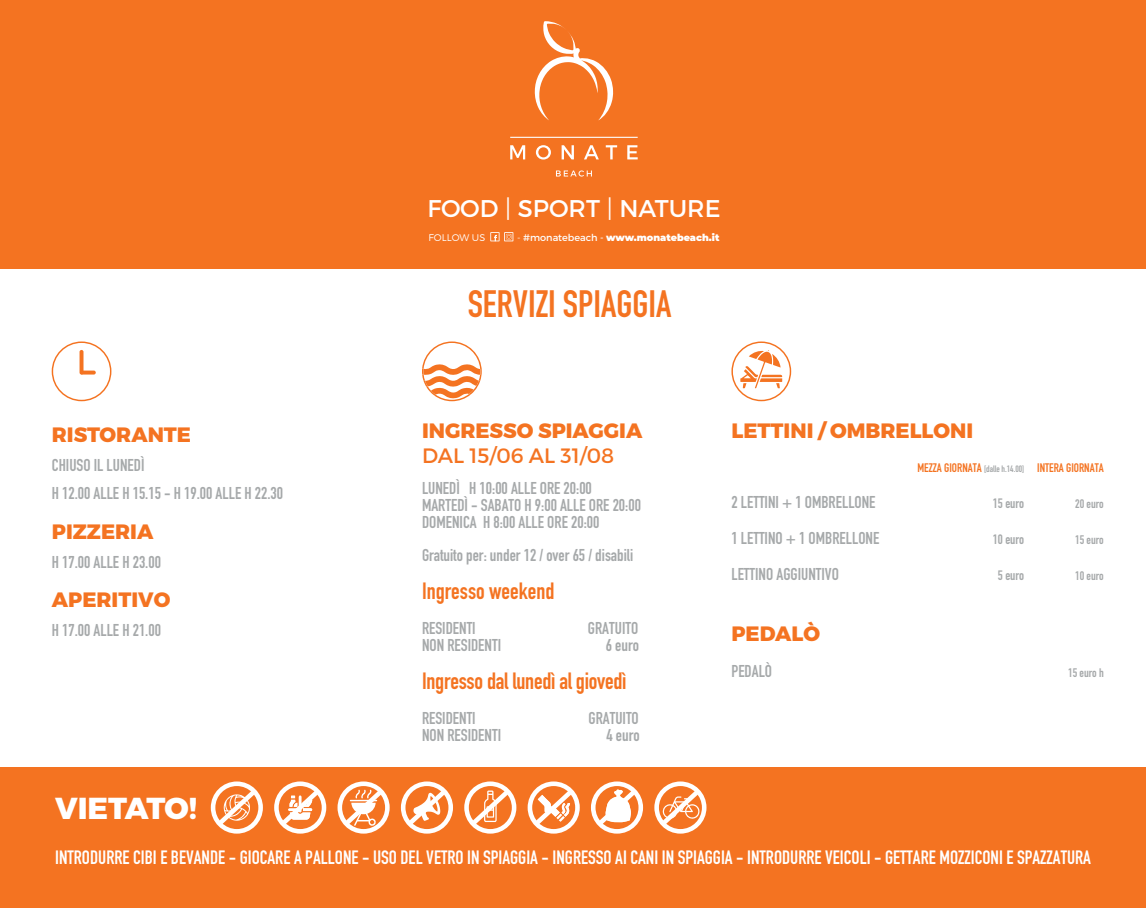
<style>
.page{position:relative;width:1146px;height:908px;background:#fff}
.page>*{position:absolute;margin:0;border:0;box-sizing:border-box;transform-origin:0 0}
.t1{font:700 37.52px "DIN Condensed";color:#f47321}
.t2{font:800 30.28px "Montserrat";letter-spacing:-.015em;color:#fff}
.t3{font:24.16px "Montserrat";color:#fff}
.t4{font:700 23.2px "DIN Condensed";letter-spacing:-.01em;color:#f47321}
.t5{font:800 20.76px "Montserrat";color:#f47321}
.t6{font:20.76px "Montserrat";color:#f47321}
.t7{font:700 19.04px "DIN Condensed";color:#fff}
.t8{font:700 16.88px/16.8px "DIN Condensed";color:#a6a9aa}
.t9{font:700 13.44px "DIN Condensed";color:#a6a9aa}
.t10{font:700 12.24px "DIN Condensed";color:#f47321}
.t11{font:700 12.24px "DIN Condensed";color:#a6a9aa}
.t12{font:900 9.64px "Montserrat";color:#fff}
.t13{font:300 9.64px "Montserrat";color:#fff}
.s1{font-weight:300}
.s2{font-weight:400}
.s3{font-size:9.16px;color:#a6a9aa}
</style>
<div class="page">
<div style="left:0;top:0;width:1145px;height:268px;background:#f47321"></div>
<div style="left:0;top:767px;width:1145px;height:140px;background:#f47321"></div>
<svg style="left:510px;top:137px;width:127px;height:1px"></svg>
<svg style="left:510px;top:145px;width:15px;height:14px"></svg>
<svg style="left:536px;top:145px;width:15px;height:14px"></svg>
<svg style="left:561px;top:145px;width:13px;height:14px"></svg>
<svg style="left:584px;top:145px;width:14px;height:14px"></svg>
<svg style="left:605px;top:145px;width:12px;height:14px"></svg>
<svg style="left:627px;top:145px;width:10px;height:14px"></svg>
<svg style="left:534px;top:21px;width:79px;height:99px"></svg>
<svg style="left:556px;top:170px;width:36px;height:6px"></svg>
<svg style="left:490px;top:232px;width:23px;height:9px"></svg>
<svg style="left:731px;top:341px;width:60px;height:60px"></svg>
<svg style="left:52px;top:341px;width:59px;height:60px"></svg>
<svg style="left:79px;top:350px;width:4px;height:24px"></svg>
<svg style="left:80px;top:370px;width:16px;height:4px"></svg>
<svg style="left:422px;top:341px;width:59px;height:60px"></svg>
<svg style="left:211px;top:781px;width:52px;height:52px"></svg>
<svg style="left:274px;top:781px;width:52px;height:52px"></svg>
<svg style="left:337px;top:781px;width:52px;height:52px"></svg>
<svg style="left:401px;top:781px;width:52px;height:52px"></svg>
<svg style="left:464px;top:781px;width:52px;height:52px"></svg>
<svg style="left:591px;top:781px;width:52px;height:52px"></svg>
<svg style="left:527px;top:781px;width:52px;height:52px"></svg>
<svg style="left:654px;top:781px;width:52px;height:52px"></svg>
<h3 class="t3" style="left:427px;top:193px;width:294px">FOOD <span class="s1">|</span> SPORT <span class="s1">|</span> NATURE</h3>
<p class="t13" style="left:428px;top:231px;width:58px">FOLLOW US</p>
<p class="t12" style="left:517px;top:230px;width:204px"><span class="s1">-</span> <span class="s2">#monatebeach -</span> www.monatebeach.it</p>
<p class="t5" style="left:52px;top:421px;width:141px">RISTORANTE</p>
<p class="t8" style="left:52px;top:450px;width:233px;line-height:28.8px">CHIUSO IL LUNEDÌ<br>H 12.00 ALLE H 15.15 - H 19.00 ALLE H 22.30</p>
<p class="t5" style="left:52px;top:518px;width:103px">PIZZERIA</p>
<p class="t8" style="left:52px;top:553px;width:111px">H 17.00 ALLE H 23.00</p>
<p class="t5" style="left:52px;top:586px;width:120px">APERITIVO</p>
<p class="t8" style="left:52px;top:621px;width:111px">H 17.00 ALLE H 21.00</p>
<h1 class="t1" style="left:467px;top:279px;width:205px">SERVIZI SPIAGGIA</h1>
<p class="t5" style="left:422px;top:418px;width:222px">INGRESSO SPIAGGIA</p>
<p class="t6" style="left:422px;top:443px;width:193px">DAL 15/06 AL 31/08</p>
<p class="t8" style="left:422px;top:480px;width:220px">LUNEDÌ H 10:00 ALLE ORE 20:00<br>MARTEDÌ - SABATO H 9:00 ALLE ORE 20:00<br>DOMENICA H 8:00 ALLE ORE 20:00</p>
<p class="t8" style="left:422px;top:546px;width:213px">Gratuito per: under 12 / over 65 / disabili</p>
<h3 class="t4" style="left:422px;top:575px;width:134px">Ingresso weekend</h3>
<p class="t8" style="left:422px;top:619px;width:55px">RESIDENTI</p>
<p class="t8" style="left:588px;top:619px;width:52px">GRATUITO</p>
<p class="t8" style="left:422px;top:636px;width:81px">NON RESIDENTI</p>
<p class="t8" style="left:605px;top:636px;width:35px">6 euro</p>
<h3 class="t4" style="left:422px;top:664px;width:206px">Ingresso dal lunedì al giovedì</h3>
<p class="t8" style="left:422px;top:709px;width:55px">RESIDENTI</p>
<p class="t8" style="left:588px;top:709px;width:52px">GRATUITO</p>
<p class="t8" style="left:422px;top:726px;width:81px">NON RESIDENTI</p>
<p class="t8" style="left:606px;top:726px;width:35px">4 euro</p>
<p class="t5" style="left:731px;top:418px;width:243px">LETTINI / OMBRELLONI</p>
<p class="t10" style="left:917px;top:459px;width:188px">MEZZA GIORNATA <span class="s3">[dalle h.14.00]</span> INTERA GIORNATA</p>
<p class="t8" style="left:731px;top:493px;width:146px">2 LETTINI + 1 OMBRELLONE</p>
<p class="t9" style="left:992px;top:493px;width:33px">15 euro</p>
<p class="t11" style="left:1074px;top:495px;width:30px">20 euro</p>
<p class="t8" style="left:731px;top:529px;width:149px">1 LETTINO + 1 OMBRELLONE</p>
<p class="t9" style="left:992px;top:529px;width:33px">10 euro</p>
<p class="t11" style="left:1074px;top:531px;width:30px">15 euro</p>
<p class="t8" style="left:731px;top:565px;width:109px">LETTINO AGGIUNTIVO</p>
<p class="t9" style="left:997px;top:565px;width:28px">5 euro</p>
<p class="t11" style="left:1074px;top:567px;width:30px">10 euro</p>
<p class="t5" style="left:731px;top:620px;width:90px">PEDALÒ</p>
<p class="t8" style="left:731px;top:662px;width:42px">PEDALÒ</p>
<p class="t11" style="left:1067px;top:663px;width:37px">15 euro h</p>
<h2 class="t2" style="left:55px;top:789px;width:144px">VIETATO!</h2>
<p class="t7" style="left:55px;top:844px;width:1037px">INTRODURRE CIBI E BEVANDE - GIOCARE A PALLONE - USO DEL VETRO IN SPIAGGIA - INGRESSO AI CANI IN SPIAGGIA - INTRODURRE VEICOLI - GETTARE MOZZICONI E SPAZZATURA</p>
</div>
